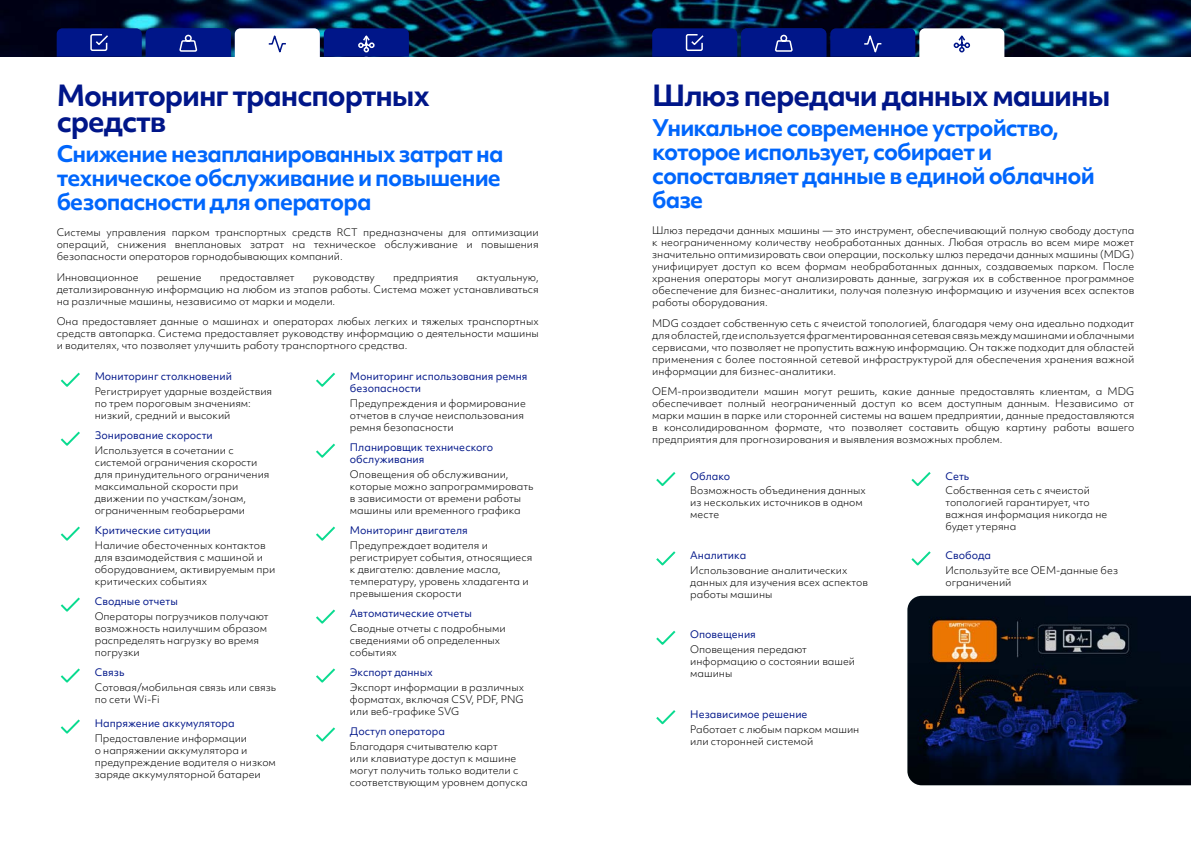
<style>
.page{position:relative;width:1191px;height:842px;background:#fff}
.page>*{position:absolute;margin:0;border:0;box-sizing:border-box;transform-origin:0 0}
.t1{font:700 28px/26px "Objektiv Mk 2";letter-spacing:-.04em;color:#001689}
.t2{font:700 22px/24px "Objektiv Mk 2";letter-spacing:-.04em;color:#0066fc;text-align:justify}
.t3{font:300 10px/12px "Objektiv Mk 2";color:#000}
.t4{font:10px/12px "Objektiv Mk 2";color:#001689}
</style>
<div class="page">
<svg style="left:60px;top:372px;width:20px;height:15px"></svg>
<svg style="left:60px;top:431px;width:20px;height:15px"></svg>
<svg style="left:60px;top:526px;width:20px;height:15px"></svg>
<svg style="left:60px;top:597px;width:20px;height:15px"></svg>
<svg style="left:60px;top:668px;width:20px;height:15px"></svg>
<svg style="left:60px;top:719px;width:20px;height:15px"></svg>
<svg style="left:316px;top:372px;width:19px;height:15px"></svg>
<svg style="left:316px;top:443px;width:19px;height:15px"></svg>
<svg style="left:316px;top:526px;width:19px;height:15px"></svg>
<svg style="left:316px;top:609px;width:19px;height:15px"></svg>
<svg style="left:316px;top:668px;width:19px;height:15px"></svg>
<svg style="left:316px;top:727px;width:19px;height:15px"></svg>
<svg style="left:656px;top:472px;width:20px;height:14px"></svg>
<svg style="left:656px;top:551px;width:20px;height:15px"></svg>
<svg style="left:656px;top:630px;width:20px;height:15px"></svg>
<svg style="left:656px;top:710px;width:20px;height:15px"></svg>
<svg style="left:911px;top:472px;width:20px;height:14px"></svg>
<svg style="left:911px;top:551px;width:20px;height:15px"></svg>
<img style="left:907px;top:596px;width:284px;height:189px">
<img style="left:0;top:0;width:1191px;height:57px">
<svg style="left:57px;top:28px;width:352px;height:29px"></svg>
<svg style="left:652px;top:28px;width:352px;height:29px"></svg>
<h1 class="t1" style="left:57px;top:82px;width:375px">Мониторинг транспортных средств</h1>
<h2 class="t2" style="left:57px;top:141px;width:448px">Снижение незапланированных затрат на техническое обслуживание и повышение безопасности для оператора</h2>
<p class="t3" style="left:57px;top:226px;width:483px;text-align:justify">Системы управления парком транспортных средств RCT предназначены для оптимизации операций, снижения внеплановых затрат на техническое обслуживание и повышения безопасности операторов горнодобывающих компаний.</p>
<p class="t3" style="left:57px;top:271px;width:83px">Инновационное</p>
<p class="t3" style="left:157px;top:271px;width:46px">решение</p>
<p class="t3" style="left:220px;top:271px;width:76px">предоставляет</p>
<p class="t3" style="left:313px;top:271px;width:63px">руководству</p>
<p class="t3" style="left:393px;top:271px;width:67px">предприятия</p>
<p class="t3" style="left:57px;top:271px;width:483px;text-align:justify;text-indent:420px">актуальную, детализированную информацию на любом из этапов работы. Система может устанавливаться на различные машины, независимо от марки и модели.</p>
<p class="t3" style="left:57px;top:315px;width:483px;text-align:justify">Она предоставляет данные о машинах и операторах любых легких и тяжелых транспортных средств автопарка. Система предоставляет руководству информацию о деятельности машины и водителях, что позволяет улучшить работу транспортного средства.</p>
<p class="t4" style="left:95px;top:370px;width:139px">Мониторинг столкновений</p>
<p class="t3" style="left:95px;top:385px;width:179px">Регистрирует ударные воздействия по трем пороговым значениям: низкий, средний и высокий</p>
<p class="t4" style="left:95px;top:429px;width:120px">Зонирование скорости</p>
<p class="t3" style="left:95px;top:444px;width:176px">Используется в сочетании с системой ограничения скорости для принудительного ограничения максимальной скорости при движении по участкам/зонам, ограниченным геобарьерами</p>
<p class="t4" style="left:95px;top:524px;width:118px">Критические ситуации</p>
<p class="t3" style="left:95px;top:539px;width:182px">Наличие обесточенных контактов для взаимодействия с машиной и оборудованием, активируемым при критических событиях</p>
<p class="t4" style="left:95px;top:595px;width:85px">Сводные отчеты</p>
<p class="t3" style="left:95px;top:610px;width:175px">Операторы погрузчиков получают возможность наилучшим образом распределять нагрузку во время погрузки</p>
<p class="t4" style="left:95px;top:666px;width:31px">Связь</p>
<p class="t3" style="left:95px;top:681px;width:183px">Сотовая/мобильная связь или связь по сети Wi-Fi</p>
<p class="t4" style="left:95px;top:717px;width:141px">Напряжение аккумулятора</p>
<p class="t3" style="left:95px;top:732px;width:183px">Предоставление информации<br>о напряжении аккумулятора и предупреждение водителя о низком заряде аккумуляторной батареи</p>
<p class="t4" style="left:350px;top:370px;width:179px">Мониторинг использования ремня безопасности</p>
<p class="t3" style="left:350px;top:397px;width:177px">Предупреждения и формирование отчетов в случае неиспользования ремня безопасности</p>
<p class="t4" style="left:350px;top:441px;width:145px">Планировщик технического обслуживания</p>
<p class="t3" style="left:350px;top:468px;width:185px">Оповещения об обслуживании, которые можно запрограммировать в зависимости от времени работы машины или временного графика</p>
<p class="t4" style="left:350px;top:524px;width:119px">Мониторинг двигателя</p>
<p class="t3" style="left:350px;top:539px;width:184px">Предупреждает водителя и регистрирует события, относящиеся к двигателю: давление масла, температуру, уровень хладагента и превышения скорости</p>
<p class="t4" style="left:350px;top:607px;width:124px">Автоматические отчеты</p>
<p class="t3" style="left:350px;top:622px;width:157px">Сводные отчеты с подробными сведениями об определенных событиях</p>
<p class="t4" style="left:350px;top:666px;width:84px">Экспорт данных</p>
<p class="t3" style="left:350px;top:681px;width:176px;text-align:justify">Экспорт информации в различных форматах, включая CSV, PDF, PNG или веб-графике SVG</p>
<p class="t4" style="left:350px;top:725px;width:97px">Доступ оператора</p>
<p class="t3" style="left:350px;top:740px;width:179px">Благодаря считывателю карт<br>или клавиатуре доступ к машине могут получить только водители с соответствующим уровнем допуска</p>
<h1 class="t1" style="left:652px;top:82px;width:460px">Шлюз передачи данных машины</h1>
<h2 class="t2" style="left:652px;top:115px;width:444px;text-align:left">Уникальное современное устройство, которое использует, собирает и сопоставляет данные в единой облачной базе</h2>
<p class="t3" style="left:652px;top:224px;width:483px;text-align:justify">Шлюз передачи данных машины — это инструмент, обеспечивающий полную свободу доступа к неограниченному количеству необработанных данных. Любая отрасль во всем мире может значительно оптимизировать свои операции, поскольку шлюз передачи данных машины (MDG) унифицирует доступ ко всем формам необработанных данных, создаваемых парком. После хранения операторы могут анализировать данные, загружая их в собственное программное обеспечение для бизнес-аналитики, получая полезную информацию и изучения всех аспектов работы оборудования.</p>
<p class="t3" style="left:652px;top:317px;width:483px;text-align:justify">MDG создает собственную сеть c ячеистой топологией, благодаря чему она идеально подходит для областей, где используется фрагментированная сетевая связь между машинами и облачными сервисами, что позволяет не пропустить важную информацию. Он также подходит для областей применения с более постоянной сетевой инфраструктурой для обеспечения хранения важной информации для бизнес-аналитики.</p>
<p class="t3" style="left:652px;top:385px;width:483px;text-align:justify">OEM-производители машин могут решить, какие данные предоставлять клиентам, а MDG обеспечивает полный неограниченный доступ ко всем доступным данным. Независимо от марки машин в парке или сторонней системы на вашем предприятии, данные предоставляются в консолидированном формате, что позволяет составить общую картину работы вашего предприятия для прогнозирования и выявления возможных проблем.</p>
<p class="t4" style="left:690px;top:470px;width:41px">Облако</p>
<p class="t3" style="left:690px;top:485px;width:177px">Возможность объединения данных из нескольких источников в одном месте</p>
<p class="t4" style="left:690px;top:549px;width:58px">Аналитика</p>
<p class="t3" style="left:690px;top:564px;width:179px">Использование аналитических данных для изучения всех аспектов работы машины</p>
<p class="t4" style="left:690px;top:628px;width:67px">Оповещения</p>
<p class="t3" style="left:690px;top:643px;width:166px">Оповещения передают информацию о состоянии вашей машины</p>
<p class="t4" style="left:690px;top:708px;width:119px">Независимое решение</p>
<p class="t3" style="left:690px;top:723px;width:171px">Работает с любым парком машин или сторонней системой</p>
<p class="t4" style="left:945px;top:470px;width:25px">Сеть</p>
<p class="t3" style="left:945px;top:485px;width:163px">Собственная сеть с ячеистой топологией гарантирует, что важная информация никогда не будет утеряна</p>
<p class="t4" style="left:945px;top:549px;width:47px">Свобода</p>
<p class="t3" style="left:945px;top:564px;width:174px">Используйте все OEM-данные без ограничений</p>
</div>
